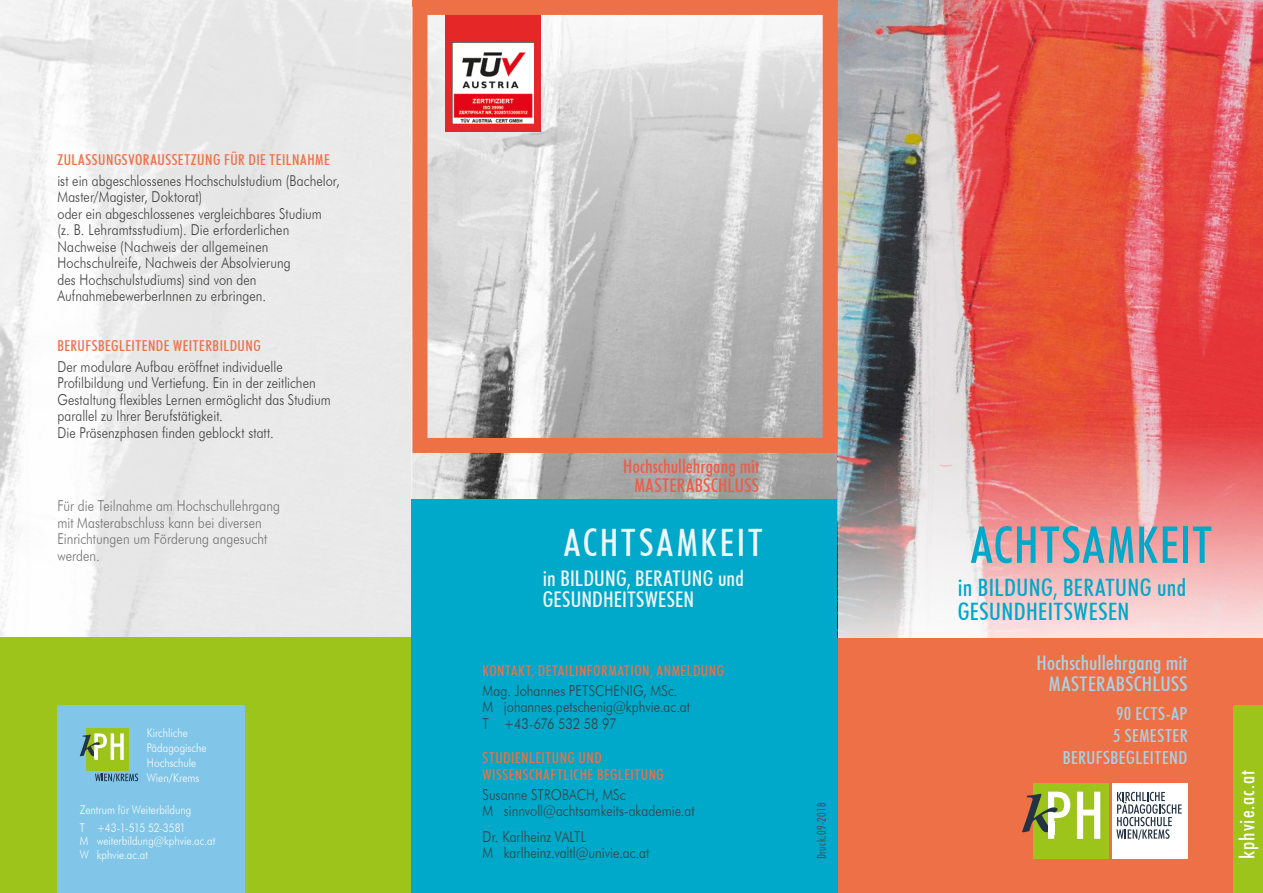
<style>
.page{position:relative;width:1263px;height:893px;background:#fff}
.page>*{position:absolute;margin:0;border:0;box-sizing:border-box;transform-origin:0 0}
.t1{font:500 condensed 51px "Futura BT";letter-spacing:.025em;color:#00a8ca}
.t2{font:500 condensed 37.8px "Futura BT";letter-spacing:.075em;color:#eef7fb}
.t3{font:500 condensed 24px/24px "Futura BT";letter-spacing:.02em;color:#00a8ca}
.t4{font:500 condensed 21.6px/21.6px "Futura BT";letter-spacing:.01em;color:#eef7fb}
.t5{font:500 condensed 21px "Futura BT";letter-spacing:.045em;color:#fff}
.t6{font:500 condensed 20.1px/21px "Futura BT";letter-spacing:.01em;color:#a5d4e6;text-align:right;scale:1.04 1}
.t7{font:500 condensed 18.9px/18.9px "Futura BT";letter-spacing:.01em;color:#eb5d48;text-align:center}
.t8{font:500 condensed 18px/22.2px "Futura BT";letter-spacing:.025em;color:#a5d4e6;text-align:right}
.t9{font:300 15px/16.5px "Futura BT";letter-spacing:.005em;color:#3c3c3b;scale:.85 1}
.t10{font:500 condensed 15px/16.5px "Futura BT";letter-spacing:.035em;color:#ee7047}
.t11{font:300 15px/16.5px "Futura BT";color:#706f6f;scale:.85 1}
.t12{font:300 12px/15px "Futura BT";letter-spacing:.005em;color:#fff;scale:.85 1}
.t13{font:300 condensed 12px "Futura BT";letter-spacing:.035em;color:#4f4646}
</style>
<div class="page">
<img style="left:412px;top:16px;width:425px;height:484px">
<img style="left:0;top:0;width:412px;height:638px">
<div style="left:570px;top:638px;width:693px;height:255px;background:#ee7047"></div>
<div style="left:1112px;top:783px;width:75px;height:76px;background:#fff"></div>
<div style="left:1033px;top:783px;width:75px;height:76px;background:#9dc41a"></div>
<svg style="left:1077px;top:792px;width:23px;height:47px"></svg>
<svg style="left:1022px;top:792px;width:48px;height:47px"></svg>
<svg style="left:1116px;top:792px;width:66px;height:48px"></svg>
<div style="left:1048px;top:821px;width:6px;height:13px;background:#fff"></div>
<div style="left:1233px;top:706px;width:30px;height:187px;background:#9dc41a"></div>
<div style="left:0;top:638px;width:412px;height:255px;background:#9dc41a"></div>
<div style="left:411px;top:500px;width:427px;height:393px;background:#00a8ca"></div>
<img style="left:837px;top:0;width:426px;height:638px">
<svg style="left:838px;top:426px;width:425px;height:212px;background:#e2a7a7"></svg>
<div style="left:445px;top:0;width:95px;height:131px;background:#e52727"></div>
<img style="left:452px;top:42px;width:81px;height:82px">
<div style="left:412px;top:0;width:426px;height:453px;border:15px solid #ee7047"></div>
<div style="left:412px;top:0;width:426px;height:6px;background:#ee7047"></div>
<div style="left:57px;top:705px;width:187px;height:188px;background:#81c6e8"></div>
<div style="left:86px;top:728px;width:42px;height:43px;background:#9dc41a"></div>
<svg style="left:95px;top:774px;width:43px;height:8px"></svg>
<svg style="left:80px;top:733px;width:44px;height:27px"></svg>
<p class="t10" style="left:57px;top:151px;width:274px">ZULASSUNGSVORAUSSETZUNG FÜR DIE TEILNAHME</p>
<p class="t9" style="left:57px;top:172px;width:334px">ist ein abgeschlossenes Hochschulstudium (Bachelor, Master/Magister, Doktorat)<br>oder ein abgeschlossenes vergleichbares Studium<br>(z. B. Lehramtsstudium). Die erforderlichen Nachweise (Nachweis der allgemeinen Hochschulreife, Nachweis der Absolvierung<br>des Hochschulstudiums) sind von den AufnahmebewerberInnen zu erbringen.</p>
<p class="t10" style="left:57px;top:337px;width:205px">BERUFSBEGLEITENDE WEITERBILDUNG</p>
<p class="t9" style="left:57px;top:358px;width:323px">Der modulare Aufbau eröffnet individuelle Profilbildung und Vertiefung. Ein in der zeitlichen Gestaltung flexibles Lernen ermöglicht das Studium parallel zu Ihrer Berufstätigkeit.<br>Die Präsenzphasen finden geblockt statt.</p>
<p class="t11" style="left:57px;top:497px;width:263px">Für die Teilnahme am Hochschullehrgang mit Masterabschluss kann bei diversen<br>Einrichtungen um Förderung angesucht werden.</p>
<p class="t12" style="left:147px;top:725px;width:72px">Kirchliche<br>Pädagogische<br>Hochschule<br>Wien/Krems</p>
<p class="t12" style="left:80px;top:800px;width:133px;line-height:18px">Zentrum für Weiterbildung<br>T +43-1-515 52-3581</p>
<p class="t12" style="left:80px;top:834px;width:161px;line-height:13.5px">M weiterbildung@kphvie.ac.at<br>W kphvie.ac.at</p>
<p class="t7" style="left:623px;top:457px;width:138px">Hochschullehrgang mit<br>MASTERABSCHLUSS</p>
<h2 class="t2" style="left:564px;top:519px;width:200px">ACHTSAMKEIT</h2>
<h3 class="t4" style="left:543px;top:567px;width:202px">in BILDUNG, BERATUNG und<br>GESUNDHEITSWESEN</h3>
<p class="t10" style="left:483px;top:662px;width:243px">KONTAKT, DETAILINFORMATION, ANMELDUNG</p>
<p class="t9" style="left:483px;top:682px;width:245px">Mag. Johannes PETSCHENIG, MSc.<br>M johannes.petschenig@kphvie.ac.at<br>T +43-676 532 58 97</p>
<p class="t10" style="left:483px;top:749px;width:183px">STUDIENLEITUNG UND<br>WISSENSCHAFTLICHE BEGLEITUNG</p>
<p class="t9" style="left:483px;top:786px;width:251px">Susanne STROBACH, MSc<br>M sinnvoll@achtsamkeits-akademie.at</p>
<p class="t9" style="left:483px;top:828px;width:198px">Dr. Karlheinz VALTL<br>M karlheinz.valtl@univie.ac.at</p>
<p class="t13" style="left:814px;top:859px;width:58px;rotate:-90deg">Druck:09-2018</p>
<h1 class="t1" style="left:970px;top:514px;width:243px">ACHTSAMKEIT</h1>
<h3 class="t3" style="left:958px;top:575px;width:230px">in BILDUNG, BERATUNG und<br>GESUNDHEITSWESEN</h3>
<h3 class="t6" style="left:1036px;top:652px;width:147px">Hochschullehrgang mit<br>MASTERABSCHLUSS</h3>
<p class="t8" style="left:1063px;top:702px;width:126px">90 ECTS-AP<br>5 SEMESTER<br>BERUFSBEGLEITEND</p>
<h3 class="t5" style="left:1234px;top:859px;width:90px;rotate:-90deg">kphvie.ac.at</h3>
</div>
